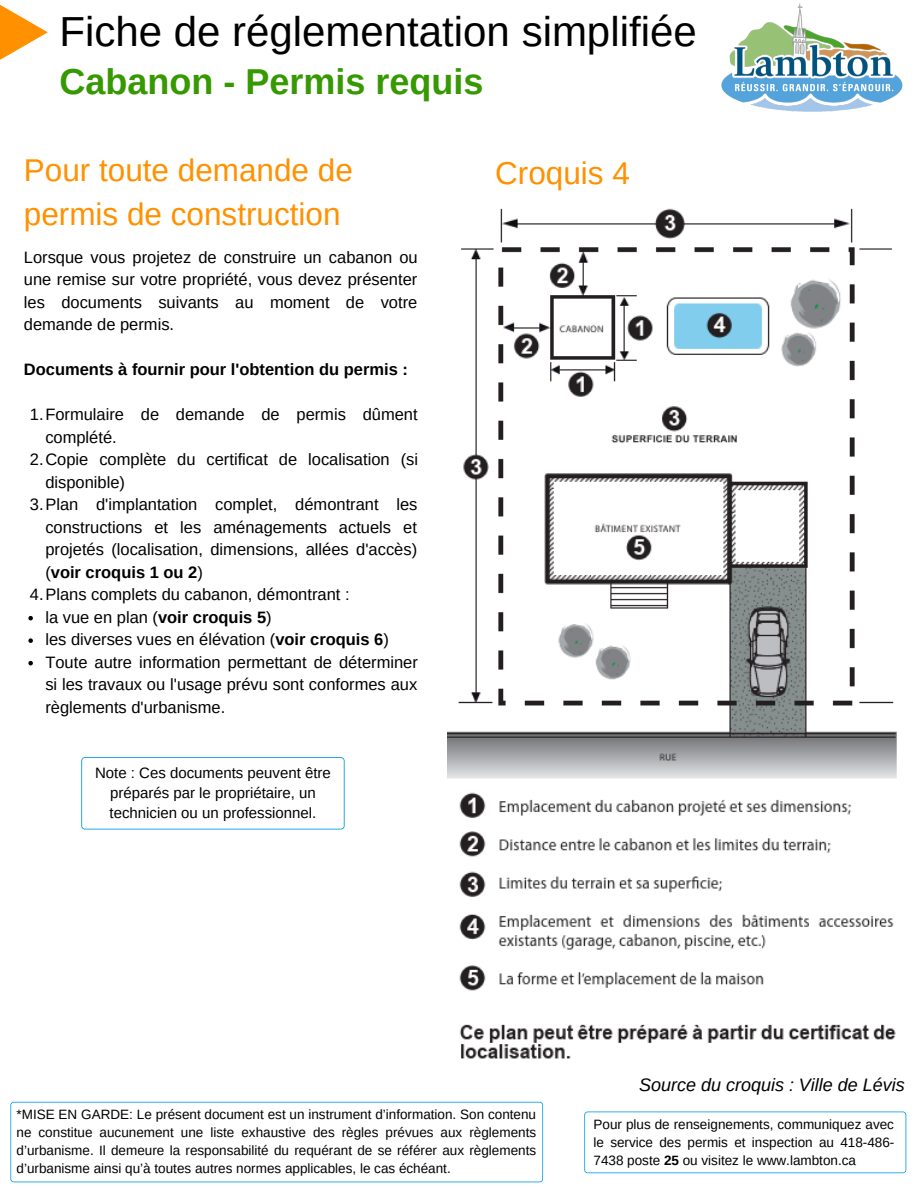
<style>
.page{position:relative;width:918px;height:1188px;background:#fff}
.page>*{position:absolute;margin:0;border:0;box-sizing:border-box;transform-origin:0 0}
.t1{font:42px "Arimo";color:#000}
.t2{font:700 36px "Arimo";color:#369901}
.t3{font:31.5px/43.8px "Arimo";color:#ff9100}
.t4{font:italic 18px "Arimo";color:#000}
.t5{font:16.5px/22.5px "Arimo";color:#000;text-align:justify}
.t6{font:700 16.5px "Arimo";color:#000}
.t7{font:15px/20.2px "Arimo";color:#000;text-align:center}
.t8{font:13.5px/18px "Arimo";color:#000;text-align:justify}
.s1{font-weight:400}
.s2{font-weight:700}
</style>
<div class="page">
<svg style="left:0;top:5px;width:48px;height:55px"></svg>
<img style="left:721px;top:3px;width:182px;height:109px">
<svg style="left:28px;top:616px;width:5px;height:4px"></svg>
<svg style="left:28px;top:638px;width:5px;height:5px"></svg>
<svg style="left:28px;top:661px;width:5px;height:4px"></svg>
<img style="left:447px;top:208px;width:450px;height:851px">
<svg style="left:81px;top:757px;width:264px;height:73px"></svg>
<svg style="left:10px;top:1102px;width:533px;height:80px"></svg>
<svg style="left:584px;top:1112px;width:322px;height:61px"></svg>
<h1 class="t1" style="left:59px;top:8px;width:639px">Fiche de réglementation simplifiée</h1>
<h2 class="t2" style="left:59px;top:61px;width:425px">Cabanon - Permis requis</h2>
<h3 class="t3" style="left:24px;top:148px;width:331px">Pour toute demande de permis de construction</h3>
<p class="t5" style="left:24px;top:246px;width:395px">Lorsque vous projetez de construire un cabanon ou une remise sur votre propriété, vous devez présenter les documents suivants au moment de votre demande de permis.</p>
<p class="t6" style="left:24px;top:360px;width:386px">Documents à fournir pour l'obtention du permis :</p>
<p class="t5" style="left:30px;top:403px;width:389px">1.Formulaire de demande de permis dûment</p>
<p class="t5" style="left:45px;top:426px;width:73px">complété.</p>
<p class="t5" style="left:30px;top:448px;width:390px">2.Copie complète du certificat de localisation (si</p>
<p class="t5" style="left:45px;top:471px;width:81px">disponible)</p>
<p class="t5" style="left:30px;top:493px;width:389px">3.Plan d'implantation complet, démontrant les</p>
<p class="t5" style="left:45px;top:516px;width:373px">constructions et les aménagements actuels et</p>
<p class="t5" style="left:45px;top:538px;width:373px">projetés (localisation, dimensions, allées d'accès)</p>
<p class="t6" style="left:45px;top:563px;width:159px"><span class="s1">(</span>voir croquis 1 ou 2<span class="s1">)</span></p>
<p class="t5" style="left:30px;top:583px;width:321px">4.Plans complets du cabanon, démontrant :</p>
<p class="t5" style="left:45px;top:606px;width:228px">la vue en plan (<span class="s2">voir croquis 5</span>)</p>
<p class="t5" style="left:45px;top:628px;width:345px">les diverses vues en élévation (<span class="s2">voir croquis 6</span>)</p>
<p class="t5" style="left:45px;top:651px;width:374px">Toute autre information permettant de déterminer</p>
<p class="t5" style="left:45px;top:673px;width:373px">si les travaux ou l'usage prévu sont conformes aux</p>
<p class="t5" style="left:45px;top:696px;width:182px">règlements d'urbanisme.</p>
<p class="t7" style="left:95px;top:762px;width:237px">Note : Ces documents peuvent être préparés par le propriétaire, un technicien ou un professionnel.</p>
<h3 class="t3" style="left:495px;top:151px;width:136px">Croquis 4</h3>
<p class="t4" style="left:639px;top:1075px;width:267px">Source du croquis : Ville de Lévis</p>
<p class="t8" style="left:17px;top:1105px;width:521px">*MISE EN GARDE: Le présent document est un instrument d’information. Son contenu ne constitue aucunement une liste exhaustive des règles prévues aux règlements d’urbanisme. Il demeure la responsabilité du requérant de se référer aux règlements d’urbanisme ainsi qu’à toutes autres normes applicables, le cas échéant.</p>
<p class="t8" style="left:594px;top:1115px;width:302px">Pour plus de renseignements, communiquez avec le service des permis et inspection au 418-486- 7438 poste <span class="s2">25</span> ou visitez le www.lambton.ca</p>
</div>
